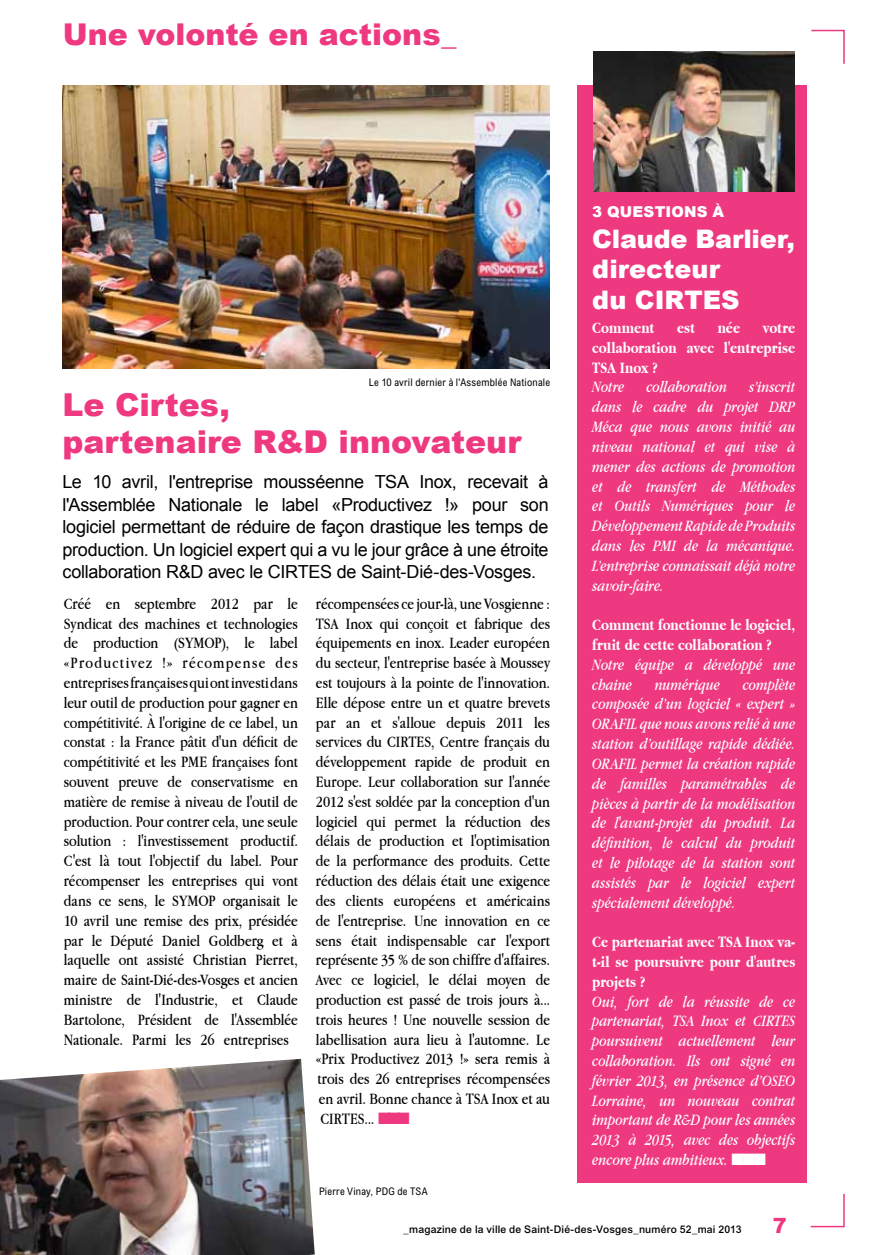
<style>
.page{position:relative;width:872px;height:1255px;background:#fff}
.page>*{position:absolute;margin:0;border:0;box-sizing:border-box;transform-origin:0 0}
.t1{font:900 31.5px/37.5px "Arial";color:#ee3980}
.t2{font:900 30px "Arial";color:#ee3980}
.t3{font:900 25.5px/30.6px "Arial";color:#fff}
.t4{font:900 21px "Arial";color:#ee3980}
.t5{font:18px/22.5px "Arial";letter-spacing:-.015em;color:#000;text-align:justify}
.t6{font:16.5px/19.8px "Apple Garamond";color:#000;text-align:justify}
.t7{font:italic 16.5px/19.8px "Apple Garamond";color:#fff;text-align:justify}
.t8{font:700 16.5px/19.8px "Apple Garamond";color:#fff;text-align:justify}
.t9{font:900 15px "Arial";color:#fff}
.t10{font:500 10.5px "Arial";letter-spacing:.015em;color:#000}
.t11{font:condensed 10.5px "Arial";letter-spacing:.02em;color:#000}
.s1{color:#ee3980}
</style>
<div class="page">
<svg style="left:810px;top:1193px;width:35px;height:34px"></svg>
<img style="left:63px;top:85px;width:486px;height:283px">
<svg style="left:811px;top:29px;width:34px;height:35px"></svg>
<div style="left:578px;top:85px;width:229px;height:1097px;background:#ee3980"></div>
<img style="left:593px;top:51px;width:201px;height:140px">
<img style="left:0;top:1058px;width:315px;height:196px">
<h2 class="t2" style="left:63px;top:17px;width:395px">Une volonté en actions_</h2>
<p class="t11" style="left:369px;top:375px;width:183px">Le 10 avril dernier à l'Assemblée Nationale</p>
<h1 class="t1" style="left:62px;top:386px;width:460px">Le Cirtes,<br>partenaire R&amp;D innovateur</h1>
<p class="t5" style="left:62px;top:471px;width:488px">Le 10 avril, l'entreprise mousséenne TSA Inox, recevait à l'Assemblée Nationale le label «Productivez !» pour son logiciel permettant de réduire de façon drastique les temps de production. Un logiciel expert qui a vu le jour grâce à une étroite collaboration R&amp;D avec le CIRTES de Saint-Dié-des-Vosges.</p>
<p class="t6" style="left:64px;top:593px;width:236px">Créé en septembre 2012 par le Syndicat des machines et technologies de production (SYMOP), le label «Productivez !» récompense des entreprises françaises qui ont investi dans leur outil de production pour gagner en compétitivité. À l'origine de ce label, un constat : la France pâtit d'un déficit de compétitivité et les PME françaises font souvent preuve de conservatisme en matière de remise à niveau de l'outil de production. Pour contrer cela, une seule solution : l'investissement productif.<br>C'est là tout l'objectif du label. Pour récompenser les entreprises qui vont dans ce sens, le SYMOP organisait le 10 avril une remise des prix, présidée par le Député Daniel Goldberg et à laquelle ont assisté Christian Pierret, maire de Saint-Dié-des-Vosges et ancien ministre de l'Industrie, et Claude Bartolone, Président de l'Assemblée Nationale. Parmi les 26 entreprises</p>
<p class="t6" style="left:316px;top:593px;width:236px">récompensées ce jour-là, une Vosgienne :<br>TSA Inox qui conçoit et fabrique des équipements en inox. Leader européen du secteur, l'entreprise basée à Moussey est toujours à la pointe de l'innovation.<br>Elle dépose entre un et quatre brevets par an et s'alloue depuis 2011 les services du CIRTES, Centre français du développement rapide de produit en Europe. Leur collaboration sur l'année 2012 s'est soldée par la conception d'un logiciel qui permet la réduction des délais de production et l'optimisation de la performance des produits. Cette réduction des délais était une exigence des clients européens et américains de l'entreprise. Une innovation en ce sens était indispensable car l'export représente 35 % de son chiffre d'affaires.<br>Avec ce logiciel, le délai moyen de production est passé de trois jours à... trois heures ! Une nouvelle session de labellisation aura lieu à l'automne. Le «Prix Productivez 2013 !» sera remis à trois des 26 entreprises récompensées en avril. Bonne chance à TSA Inox et au CIRTES... <span class="s1">■■■</span></p>
<p class="t11" style="left:319px;top:1184px;width:110px">Pierre Vinay, PDG de TSA</p>
<p class="t9" style="left:592px;top:203px;width:40px">3 ques</p>
<p class="t9" style="left:654px;top:203px;width:69px">tions à</p>
<h3 class="t3" style="left:592px;top:224px;width:204px">Claude Barlier, directeur<br>du CIRTES</h3>
<p class="t8" style="left:592px;top:318px;width:64px">Comment</p>
<p class="t8" style="left:677px;top:318px;width:19px">est</p>
<p class="t8" style="left:717px;top:318px;width:24px">née</p>
<p class="t8" style="left:592px;top:318px;width:204px;text-indent:170px">votre collaboration avec l'entreprise TSA Inox ?</p>
<p class="t7" style="left:592px;top:377px;width:33px">Notre</p>
<p class="t7" style="left:646px;top:377px;width:82px">collaboration</p>
<p class="t7" style="left:592px;top:377px;width:204px;text-indent:157px">s’inscrit dans le cadre du projet DRP Méca que nous avons initié au niveau national et qui vise à mener des actions de promotion et de transfert de Méthodes et Outils Numériques pour le Développement Rapide de Produits dans les PMI de la mécanique.<br>L’entreprise connaissait déjà notre savoir-faire.</p>
<p class="t8" style="left:592px;top:615px;width:204px">Comment fonctionne le logiciel, fruit de cette collaboration ?</p>
<p class="t7" style="left:592px;top:654px;width:204px">Notre équipe a développé une chaine</p>
<p class="t7" style="left:592px;top:674px;width:205px;text-indent:150px">complète composée d’un logiciel « expert » ORAFIL que nous avons relié à une station d’outillage rapide dédiée.<br>ORAFIL permet la création rapide de familles paramétrables de pièces à partir de la modélisation de l'avant-projet du produit. La définition, le calcul du produit et le pilotage de la station sont assistés par le logiciel expert spécialement développé.</p>
<p class="t8" style="left:592px;top:931px;width:204px">Ce partenariat avec TSA Inox va&shy;t-il se poursuivre pour d'autres projets ?</p>
<p class="t7" style="left:592px;top:991px;width:204px">Oui, fort de la réussite de ce partenariat, TSA Inox et CIRTES poursuivent actuellement leur collaboration. Ils ont signé en février 2013, en présence d’OSEO Lorraine, un nouveau contrat important de R&amp;D pour les années 2013 à 2015, avec des objectifs encore plus ambitieux. ■■■</p>
<p class="t7" style="left:654px;top:674px;width:67px">numérique</p>
<p class="t10" style="left:403px;top:1222px;width:339px">_magazine de la ville de Saint-Dié-des-Vosges_numéro 52_mai 2013</p>
<p class="t4" style="left:773px;top:1213px;width:16px">7</p>
</div>
